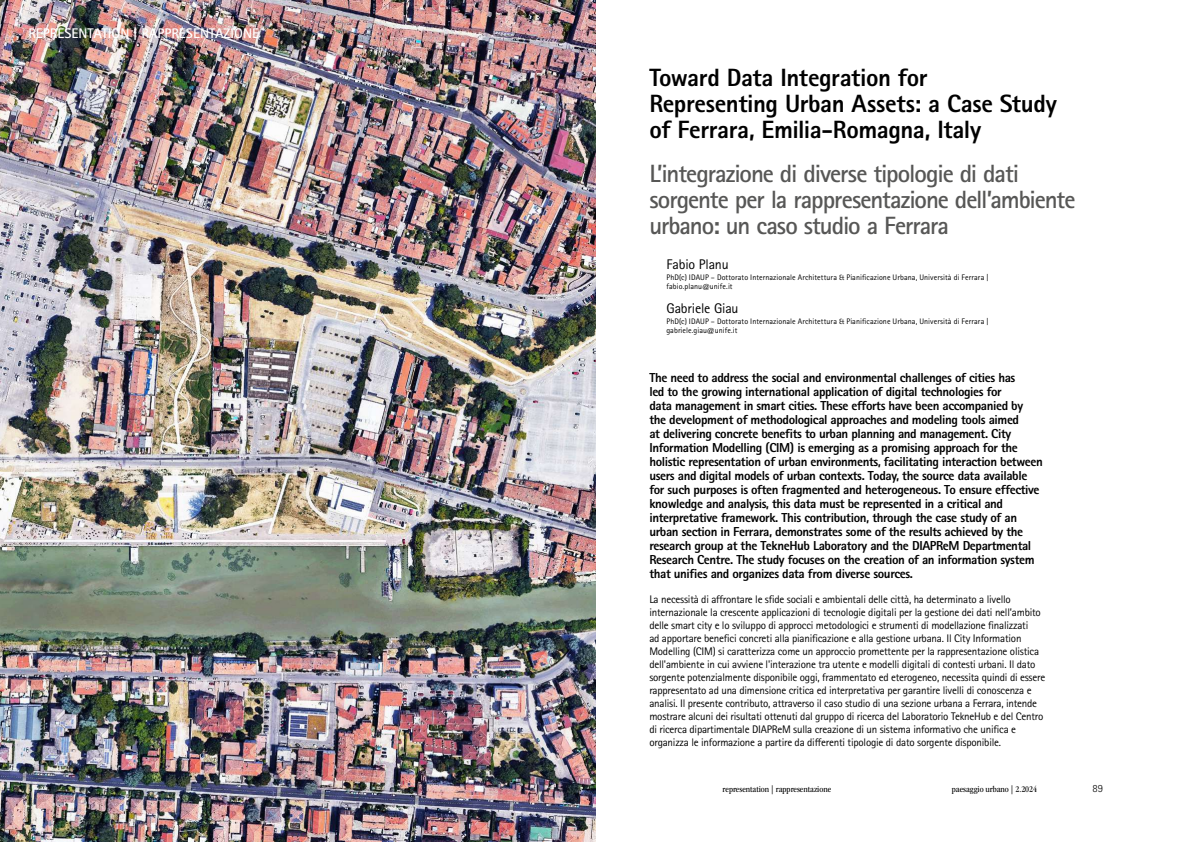
<style>
.page{position:relative;width:1191px;height:842px;background:#fff}
.page>*{position:absolute;margin:0;border:0;box-sizing:border-box;transform-origin:0 0}
.t1{font:700 25px/26px "Rotis Sans Serif Std";letter-spacing:-.04em;color:#575756}
.t2{font:800 25px/26px "Rotis Sans Serif Std";letter-spacing:-.02em;color:#000}
.t3{font:700 14px "Rotis Sans Serif Std";color:#fff}
.t4{font:14px "Rotis Sans Serif Std";letter-spacing:-.015em;color:#000}
.t5{font:800 13px/14px "Rotis Sans Serif Std";letter-spacing:-.03em;color:#000}
.t6{font:11px/13px "Rotis Sans Serif Std";letter-spacing:-.02em;color:#000}
.t7{font:300 11px "Rotis Sans Serif Std";color:#000}
.t8{font:condensed 9px "ITC Garamond Std";color:#000}
.t9{font:8px/9px "Rotis Sans Serif Std";letter-spacing:.01em;color:#000}
</style>
<div class="page">
<img style="left:0;top:0;width:595px;height:842px">
<p class="t3" style="left:28px;top:24px;width:9px">representation</p>
<p class="t3" style="left:134px;top:24px;width:17px">| rappresentazione</p>
<h1 class="t2" style="left:649px;top:64px;width:409px">Toward Data Integration for<br>Representing Urban Assets: a Case Study of Ferrara, Emilia-Romagna, Italy</h1>
<h1 class="t1" style="left:649px;top:160px;width:428px">L’integrazione di diverse tipologie di dati sorgente per la rappresentazione dell’ambiente urbano: un caso studio a Ferrara</h1>
<p class="t4" style="left:666px;top:256px;width:64px">Fabio Planu</p>
<p class="t4" style="left:666px;top:300px;width:74px">Gabriele Giau</p>
<p class="t9" style="left:666px;top:273px;width:324px">PhD(c) IDAUP – Dottorato Internazionale Architettura &amp; Pianificazione Urbana, Università di Ferrara | fabio.planu@unife.it</p>
<p class="t9" style="left:666px;top:317px;width:324px">PhD(c) IDAUP – Dottorato Internazionale Architettura &amp; Pianificazione Urbana, Università di Ferrara | gabriele.giau@unife.it</p>
<p class="t5" style="left:649px;top:370px;width:395px">The need to address the social and environmental challenges of cities has<br>led to the growing international application of digital technologies for<br>data management in smart cities. These efforts have been accompanied by the development of methodological approaches and modeling tools aimed<br>at delivering concrete benefits to urban planning and management. City Information Modelling (CIM) is emerging as a promising approach for the holistic representation of urban environments, facilitating interaction between users and digital models of urban contexts. Today, the source data available for such purposes is often fragmented and heterogeneous. To ensure effective knowledge and analysis, this data must be represented in a critical and interpretative framework. This contribution, through the case study of an urban section in Ferrara, demonstrates some of the results achieved by the research group at the TekneHub Laboratory and the DIAPReM Departmental Research Centre. The study focuses on the creation of an information system that unifies and organizes data from diverse sources.</p>
<p class="t6" style="left:649px;top:592px;width:397px">La necessità di affrontare le sfide sociali e ambientali delle città, ha determinato a livello internazionale la crescente applicazioni di tecnologie digitali per la gestione dei dati nell’ambito delle smart city e lo sviluppo di approcci metodologici e strumenti di modellazione finalizzati<br>ad apportare benefici concreti alla pianificazione e alla gestione urbana. Il City Information Modelling (CIM) si caratterizza come un approccio promettente per la rappresentazione olistica dell'ambiente in cui avviene l'interazione tra utente e modelli digitali di contesti urbani. Il dato sorgente potenzialmente disponibile oggi, frammentato ed eterogeneo, necessita quindi di essere rappresentato ad una dimensione critica ed interpretativa per garantire livelli di conoscenza e analisi. Il presente contributo, attraverso il caso studio di una sezione urbana a Ferrara, intende mostrare alcuni dei risultati ottenuti dal gruppo di ricerca del Laboratorio TekneHub e del Centro di ricerca dipartimentale DIAPReM sulla creazione di un sistema informativo che unifica e organizza le informazione a partire da differenti tipologie di dato sorgente disponibile.</p>
<p class="t8" style="left:722px;top:784px;width:110px">representation | rappresentazione</p>
<p class="t8" style="left:951px;top:784px;width:87px">paesaggio urbano | 2.2024</p>
<p class="t7" style="left:1092px;top:782px;width:12px">89</p>
</div>
